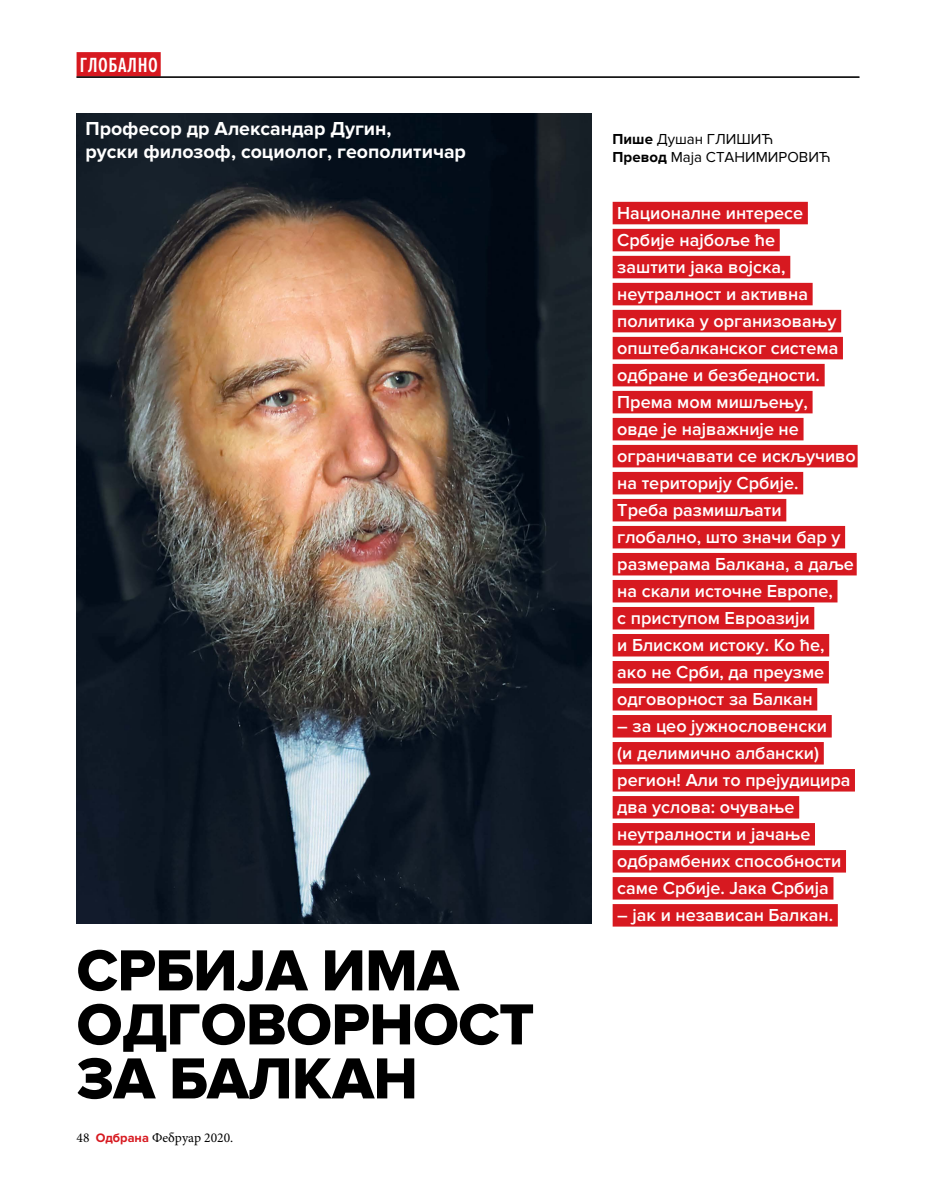
<style>
.page{position:relative;width:936px;height:1191px;background:#fff}
.page>*{position:absolute;margin:0;border:0;box-sizing:border-box;transform-origin:0 0}
.t1{font:60px/54px "Proxima Nova Extrabld";letter-spacing:-.01em;color:#000}
.t2{font:600 21.3px "Proxima Nova Ex Cn";letter-spacing:.03em;color:#fff}
.t3{font:700 19.5px/22.5px "Proxima Nova";color:#fff}
.t4{font:600 18px/27px "Proxima Nova";color:#fff}
.t5{font:15px/18px "Proxima Nova";color:#000}
.t6{font:13.5px "Minion Pro";color:#000}
.s1{font-family:"Proxima Nova";font-weight:700;font-size:12.75px;color:#d71920}
.s2{font-weight:700}
</style>
<div class="page">
<div style="left:77px;top:52px;width:84px;height:25px;background:#d71920"></div>
<hr style="left:77px;top:77px;width:782px;height:1px;background:#000">
<img style="left:77px;top:114px;width:514px;height:810px">
<div style="left:612px;top:202px;width:195px;height:22px;background:#d71920"></div>
<div style="left:612px;top:229px;width:167px;height:22px;background:#d71920"></div>
<div style="left:612px;top:256px;width:178px;height:22px;background:#d71920"></div>
<div style="left:612px;top:283px;width:200px;height:22px;background:#d71920"></div>
<div style="left:612px;top:310px;width:229px;height:22px;background:#d71920"></div>
<div style="left:612px;top:337px;width:230px;height:22px;background:#d71920"></div>
<div style="left:612px;top:364px;width:212px;height:22px;background:#d71920"></div>
<div style="left:612px;top:391px;width:200px;height:22px;background:#d71920"></div>
<div style="left:612px;top:418px;width:191px;height:22px;background:#d71920"></div>
<div style="left:612px;top:445px;width:245px;height:22px;background:#d71920"></div>
<div style="left:612px;top:472px;width:191px;height:22px;background:#d71920"></div>
<div style="left:612px;top:499px;width:174px;height:22px;background:#d71920"></div>
<div style="left:612px;top:526px;width:233px;height:22px;background:#d71920"></div>
<div style="left:612px;top:553px;width:244px;height:22px;background:#d71920"></div>
<div style="left:612px;top:580px;width:225px;height:22px;background:#d71920"></div>
<div style="left:612px;top:607px;width:202px;height:22px;background:#d71920"></div>
<div style="left:612px;top:634px;width:217px;height:22px;background:#d71920"></div>
<div style="left:612px;top:661px;width:216px;height:22px;background:#d71920"></div>
<div style="left:612px;top:688px;width:205px;height:22px;background:#d71920"></div>
<div style="left:612px;top:715px;width:219px;height:22px;background:#d71920"></div>
<div style="left:612px;top:742px;width:211px;height:22px;background:#d71920"></div>
<div style="left:612px;top:769px;width:242px;height:22px;background:#d71920"></div>
<div style="left:612px;top:796px;width:187px;height:22px;background:#d71920"></div>
<div style="left:612px;top:823px;width:203px;height:22px;background:#d71920"></div>
<div style="left:612px;top:850px;width:234px;height:22px;background:#d71920"></div>
<div style="left:612px;top:877px;width:221px;height:22px;background:#d71920"></div>
<div style="left:612px;top:904px;width:225px;height:22px;background:#d71920"></div>
<p class="t2" style="left:80px;top:53px;width:79px">ГЛОБАЛНО</p>
<p class="t3" style="left:85px;top:118px;width:382px">Професор др Александар Дугин,<br>руски филозоф, социолог, геополитичар</p>
<h1 class="t1" style="left:77px;top:945px;width:459px">СРБИЈА ИМА<br>ОДГОВОРНОСТ<br>ЗА БАЛКАН</h1>
<p class="t6" style="left:77px;top:1129px;width:158px">48 <span class="s1">Одбрана</span> Фебруар 2020.</p>
<p class="t5" style="left:612px;top:130px;width:219px"><span class="s2">Пише</span> Душан ГЛИШИЋ<br><span class="s2">Превод</span> Маја СТАНИМИРОВИЋ</p>
<p class="t4" style="left:617px;top:200px;width:240px">Националне интересе<br>Србије најбоље ће<br>заштити јака војска, неутралност и активна политика у организовању општебалканског система одбране и безбедности.<br>Према мом мишљењу,<br>овде је најважније не ограничавати се искључиво на територију Србије.<br>Треба размишљати глобално, што значи бар у размерама Балкана, а даље на скали источне Европе,<br>с приступом Евроазији<br>и Блиском истоку. Ко ће, ако не Срби, да преузме одговорност за Балкан</p>
<p class="t4" style="left:617px;top:713px;width:235px">– за цео јужнословенски<br>(и делимично албански) регион! Али то прејудицира два услова: очување неутралности и јачање одбрамбених способности саме Србије. Јака Србија</p>
<p class="t4" style="left:617px;top:902px;width:217px">– јак и независан Балкан.</p>
</div>
